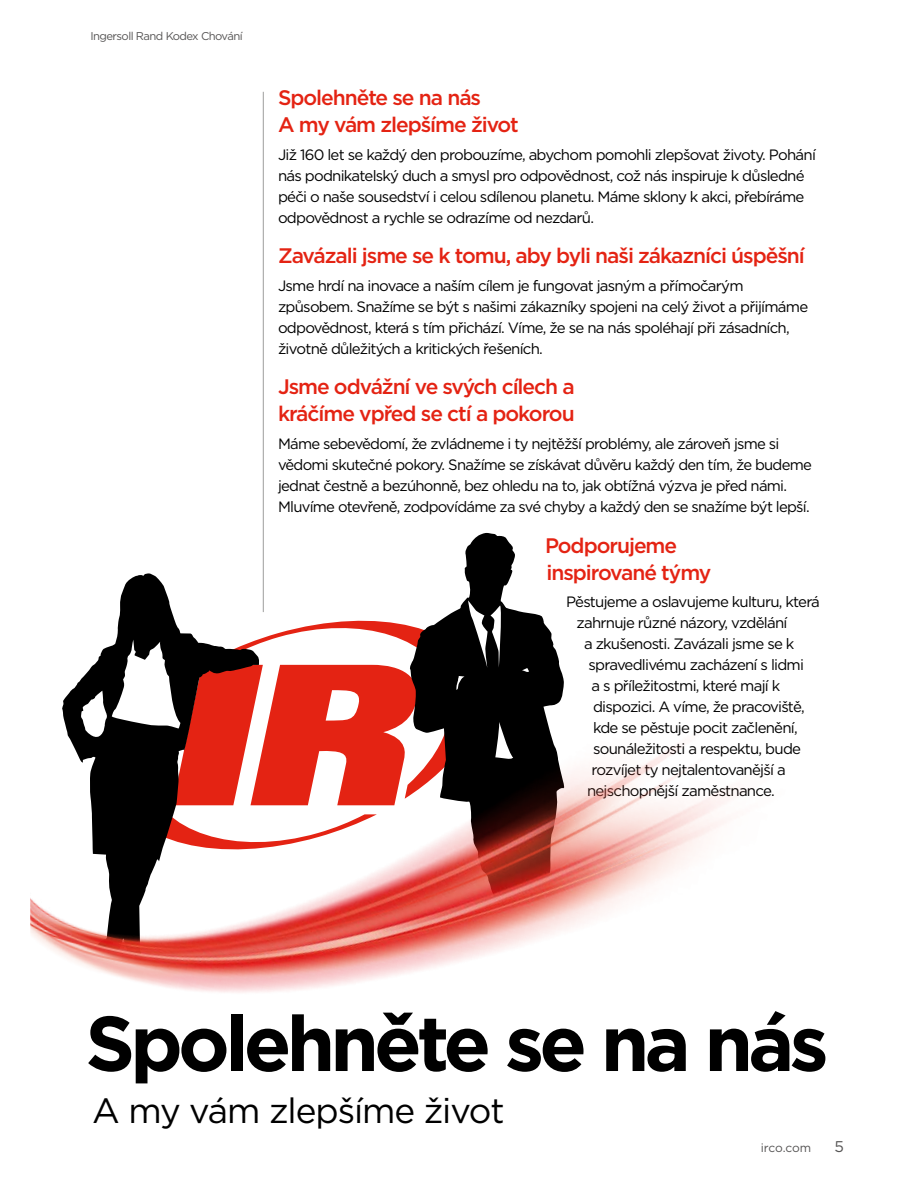
<style>
.page{position:relative;width:918px;height:1188px;background:#fff}
.page>*{position:absolute;margin:0;border:0;box-sizing:border-box;transform-origin:0 0}
.t1{font:700 77.7px "Gotham";letter-spacing:-.06em;color:#000}
.t2{font:35.1px "Gotham";letter-spacing:-.03em;color:#000}
.t3{font:500 21px/27px "Gotham";letter-spacing:-.05em;color:#e42313}
.t4{font:15.45px "Gotham";color:#555454}
.t5{font:15px/21px "Gotham";letter-spacing:-.05em;color:#000}
.t6{font:12px "Gotham";letter-spacing:-.015em;color:#555454}
.t7{font:11.25px "Gotham";letter-spacing:-.05em;color:#555454}
</style>
<div class="page">
<hr style="left:263px;top:92px;width:1px;height:520px;background:#9e9e9d">
<svg style="left:84px;top:645px;width:28px;height:31px"></svg>
<svg style="left:515px;top:610px;width:48px;height:66px;fill:#000"></svg>
<svg style="left:522px;top:668px;width:7px;height:4px"></svg>
<svg style="left:112px;top:533px;width:403px;height:143px"></svg>
<img style="left:30px;top:676px;width:699px;height:317px">
<p class="t7" style="left:90px;top:29px;width:154px">Ingersoll Rand Kodex Chování</p>
<h3 class="t3" style="left:278px;top:84px;width:242px">Spolehněte se na nás<br>A my vám zlepšíme život</h3>
<p class="t5" style="left:278px;top:144px;width:539px">Již 160 let se každý den probouzíme, abychom pomohli zlepšovat životy. Pohání nás podnikatelský duch a smysl pro odpovědnost, což nás inspiruje k důsledné péči o naše sousedství i celou sdílenou planetu. Máme sklony k akci, přebíráme odpovědnost a rychle se odrazíme od nezdarů.</p>
<h3 class="t3" style="left:278px;top:242px;width:528px">Zavázali jsme se k tomu, aby byli naši zákazníci úspěšní</h3>
<p class="t5" style="left:278px;top:275px;width:532px">Jsme hrdí na inovace a naším cílem je fungovat jasným a přímočarým způsobem. Snažíme se být s našimi zákazníky spojeni na celý život a přijímáme odpovědnost, která s tím přichází. Víme, že se na nás spoléhají při zásadních, životně důležitých a kritických řešeních.</p>
<h3 class="t3" style="left:278px;top:373px;width:298px">Jsme odvážní ve svých cílech a kráčíme vpřed se ctí a pokorou</h3>
<p class="t5" style="left:278px;top:433px;width:535px">Máme sebevědomí, že zvládneme i ty nejtěžší problémy, ale zároveň jsme si vědomi skutečné pokory. Snažíme se získávat důvěru každý den tím, že budeme jednat čestně a bezúhonně, bez ohledu na to, jak obtížná výzva je před námi.<br>Mluvíme otevřeně, zodpovídáme za své chyby a každý den se snažíme být lepší.</p>
<h3 class="t3" style="left:545px;top:531px;width:168px">Podporujeme inspirované týmy</h3>
<p class="t5" style="left:566px;top:591px;width:255px">Pěstujeme a oslavujeme kulturu, která</p>
<p class="t5" style="left:577px;top:612px;width:212px">zahrnuje různé názory, vzdělání</p>
<p class="t5" style="left:584px;top:633px;width:212px">a zkušenosti. Zavázali jsme se k</p>
<p class="t5" style="left:589px;top:654px;width:217px">spravedlivému zacházení s lidmi</p>
<p class="t5" style="left:592px;top:675px;width:190px">a s příležitostmi, které mají k</p>
<p class="t5" style="left:593px;top:696px;width:213px">dispozici. A víme, že pracoviště,</p>
<p class="t5" style="left:593px;top:717px;width:206px">kde se pěstuje pocit začlenění,</p>
<p class="t5" style="left:593px;top:738px;width:210px">sounáležitosti a respektu, bude</p>
<p class="t5" style="left:592px;top:759px;width:196px">rozvíjet ty nejtalentovanější a</p>
<p class="t5" style="left:587px;top:780px;width:189px">nejschopnější zaměstnance.</p>
<h1 class="t1" style="left:85px;top:992px;width:745px">Spolehněte se na nás</h1>
<h2 class="t2" style="left:92px;top:1088px;width:414px">A my vám zlepšíme život</h2>
<p class="t6" style="left:761px;top:1140px;width:52px">irco.com</p>
<p class="t4" style="left:835px;top:1136px;width:11px">5</p>
</div>
